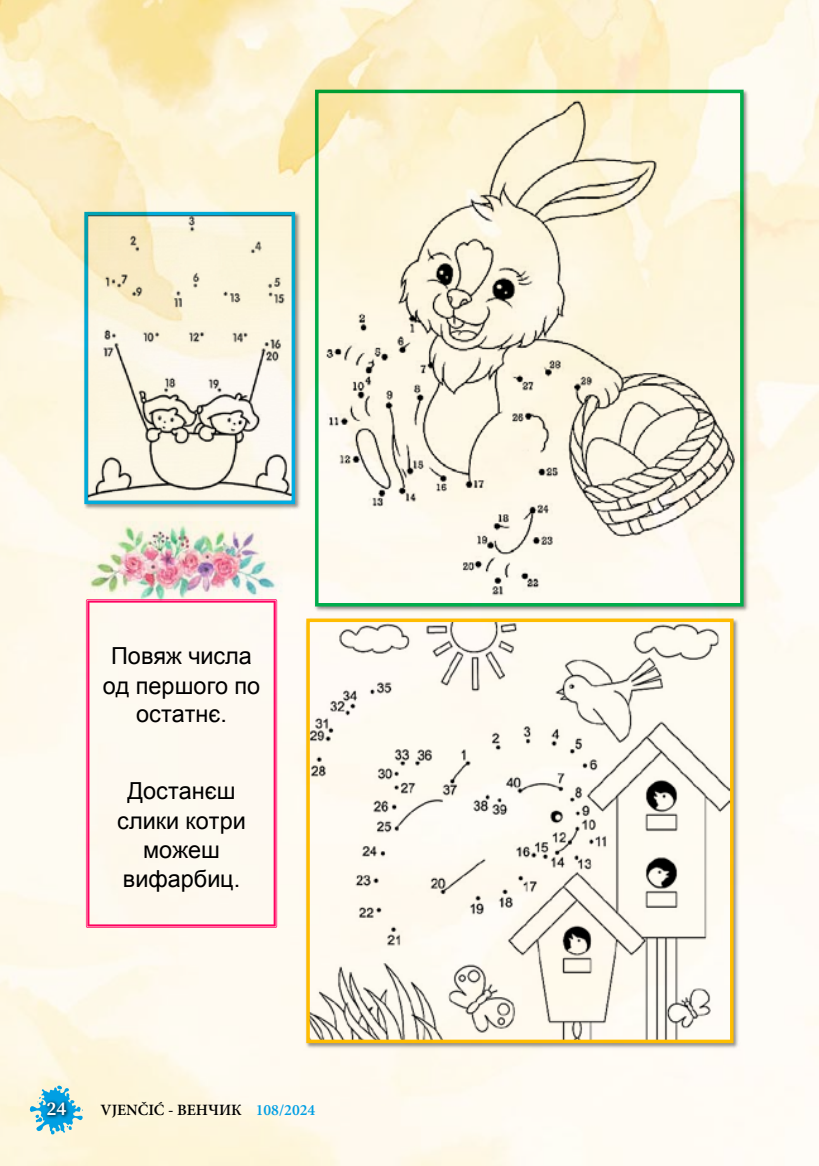
<style>
.page{position:relative;width:819px;height:1166px;background:#fff}
.page>*{position:absolute;margin:0;border:0;box-sizing:border-box;transform-origin:0 0}
.t1{font:23.45px/29.1px "Arial";color:#000;text-align:center}
.t2{font:19.25px "Source Serif Variable";color:#fff}
.t3{font:600 15.75px "Minion Pro";color:#000}
.s1{color:#009fe3}
</style>
<div class="page">
<svg style="left:30px;top:1085px;width:54px;height:50px;background:#a7d7db"></svg>
<div style="left:44px;top:1099px;width:27px;height:21px;background:#000;opacity:.7"></div>
<img style="left:312px;top:87px;width:438px;height:526px">
<img style="left:320px;top:95px;width:418px;height:506px">
<div style="left:315px;top:90px;width:428px;height:516px;border:4px solid #00b050"></div>
<img style="left:82px;top:209px;width:220px;height:302px">
<img style="left:89px;top:217px;width:201px;height:282px">
<div style="left:84px;top:212px;width:211px;height:292px;border:4px solid #00b0f0"></div>
<img style="left:81px;top:521px;width:207px;height:81px">
<svg style="left:86px;top:599px;width:191px;height:329px"></svg>
<div style="left:89px;top:607px;width:185px;height:313px;background:#fef9f0"></div>
<img style="left:304px;top:616px;width:436px;height:434px">
<img style="left:311px;top:623px;width:417px;height:415px">
<div style="left:306px;top:618px;width:427px;height:425px;border:4px solid #ffc000"></div>
<p class="t1" style="left:103px;top:642px;width:159px">Повяж числа од першого по остатнє.</p>
<p class="t1" style="left:117px;top:777px;width:130px">Достанєш слики котри можеш вифарбиц.</p>
<p class="t2" style="left:47px;top:1096px;width:22px">24</p>
<p class="t3" style="left:100px;top:1099px;width:216px">VJENČIĆ - ВЕНЧИК <span class="s1">108/2024</span></p>
</div>
